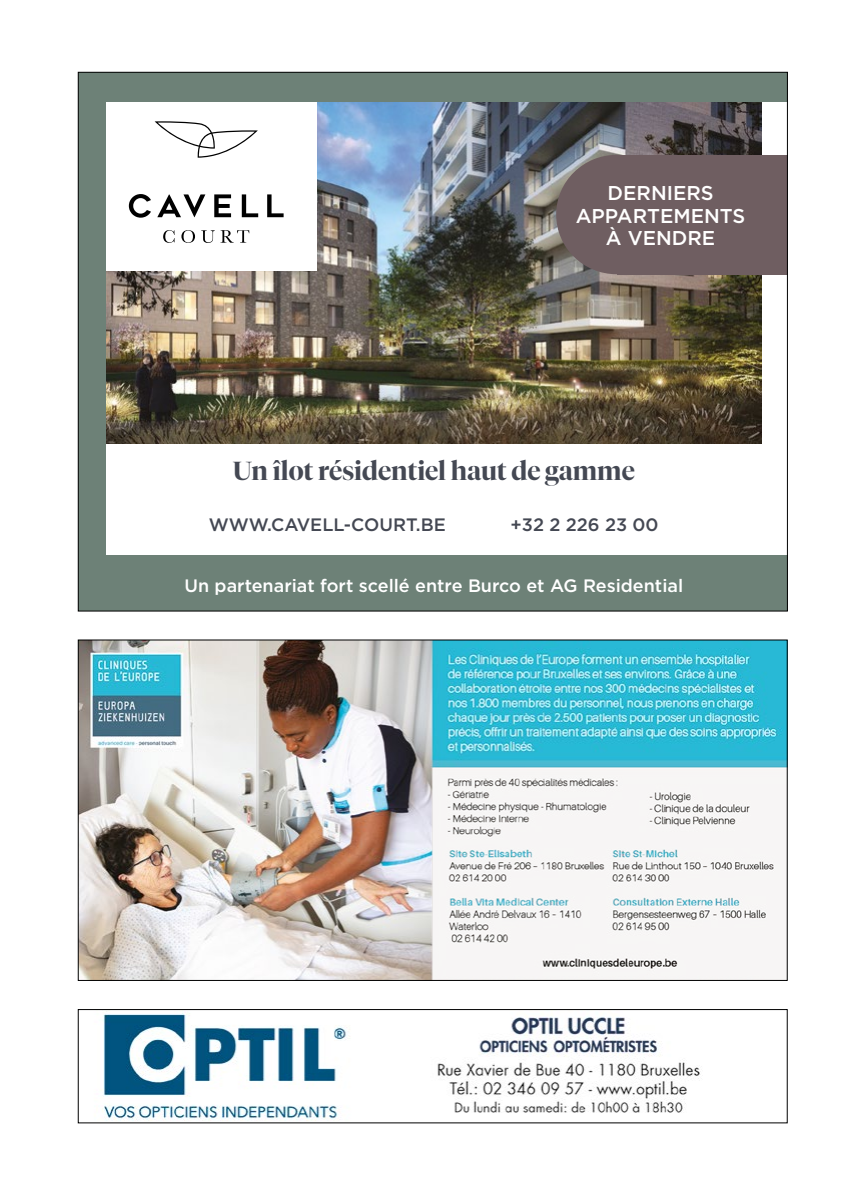
<style>
.page{position:relative;width:851px;height:1191px;background:#fff}
.page>*{position:absolute;margin:0;border:0;box-sizing:border-box;transform-origin:0 0}
.t1{font:600 26px "Tiempos Fine";color:#444853}
.t2{font:500 20px/22px "Gotham";color:#fff;text-align:center}
.t3{font:500 18px "Gotham";color:#fff}
.t4{font:500 18px "Gotham";color:#444853}
</style>
<div class="page">
<div style="left:78px;top:555px;width:709px;height:56px;background:#6d8177"></div>
<img style="left:106px;top:102px;width:655px;height:341px">
<div style="left:556px;top:155px;width:121px;height:119px;background:#6f5e61;border-radius:50%"></div>
<div style="left:616px;top:155px;width:171px;height:119px;background:#6f5e61"></div>
<div style="left:95px;top:93px;width:222px;height:178px;background:#fff"></div>
<svg style="left:155px;top:121px;width:103px;height:37px"></svg>
<svg style="left:129px;top:194px;width:22px;height:24px"></svg>
<svg style="left:157px;top:194px;width:48px;height:23px"></svg>
<svg style="left:214px;top:194px;width:17px;height:23px"></svg>
<svg style="left:242px;top:194px;width:16px;height:23px"></svg>
<svg style="left:267px;top:194px;width:16px;height:23px"></svg>
<svg style="left:163px;top:230px;width:11px;height:13px"></svg>
<svg style="left:181px;top:230px;width:14px;height:13px"></svg>
<svg style="left:201px;top:230px;width:48px;height:13px"></svg>
<div style="left:78px;top:72px;width:709px;height:30px;background:#6d8177"></div>
<div style="left:78px;top:72px;width:28px;height:539px;background:#6d8177"></div>
<img style="left:80px;top:642px;width:705px;height:336px">
<img style="left:100px;top:1011px;width:601px;height:110px">
<div style="left:78px;top:1009px;width:709px;height:114px;border:1px solid #000"></div>
<p class="t2" style="left:575px;top:182px;width:171px">DERNIERS<br>APPARTEMENTS<br>À VENDRE</p>
<h1 class="t1" style="left:233px;top:455px;width:403px">Un îlot résidentiel haut de gamme</h1>
<p class="t4" style="left:209px;top:513px;width:238px">WWW.CAVELL-COURT.BE</p>
<p class="t4" style="left:510px;top:513px;width:150px">+32 2 226 23 00</p>
<p class="t3" style="left:184px;top:573px;width:500px">Un partenariat fort scellé entre Burco et AG Residential</p>
</div>
